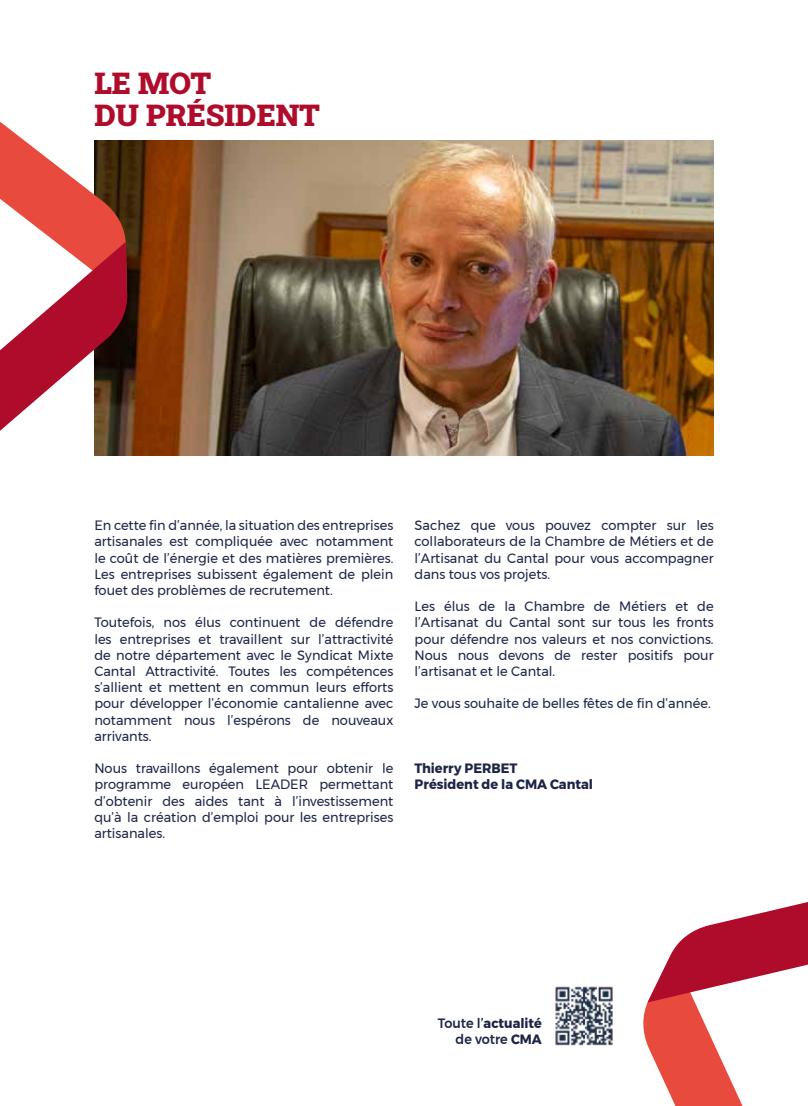
<style>
.page{position:relative;width:808px;height:1106px;background:#fff}
.page>*{position:absolute;margin:0;border:0;box-sizing:border-box;transform-origin:0 0}
.t1{font:30px/31.5px "Roboto Slab";color:#af0b2b}
.t2{font:13.5px/16.2px "Montserrat";color:#1c2445;text-align:justify;scale:.96 1}
.t3{font:700 13.5px/16.2px "Montserrat";color:#1c2445;scale:.96 1}
.t4{font:500 13.5px/16.2px "Montserrat";color:#1c2445;text-align:right;scale:.95 1}
.s1{font-weight:700}
</style>
<div class="page">
<svg style="left:643px;top:902px;width:165px;height:204px"></svg>
<img style="left:128px;top:140px;width:586px;height:315px">
<svg style="left:0;top:121px;width:128px;height:335px"></svg>
<img style="left:555px;top:986px;width:58px;height:60px">
<h1 class="t1" style="left:94px;top:67px;width:227px">LE MOT<br>DU PRÉSIDENT</h1>
<p class="t2" style="left:94px;top:517px;width:313px">En cette fin d’année, la situation des entreprises artisanales est compliquée avec notamment le coût de l’énergie et des matières premières.<br>Les entreprises subissent également de plein fouet des problèmes de recrutement.</p>
<p class="t2" style="left:94px;top:614px;width:313px">Toutefois, nos élus continuent de défendre les entreprises et travaillent sur l’attractivité de notre département avec le Syndicat Mixte Cantal Attractivité. Toutes les compétences s’allient et mettent en commun leurs efforts pour développer l’économie cantalienne avec notamment nous l’espérons de nouveaux arrivants.</p>
<p class="t2" style="left:94px;top:760px;width:313px">Nous travaillons également pour obtenir le programme européen LEADER permettant d’obtenir des aides tant à l’investissement qu’à la création d’emploi pour les entreprises artisanales.</p>
<p class="t2" style="left:415px;top:517px;width:313px">Sachez que vous pouvez compter sur les collaborateurs de la Chambre de Métiers et de l’Artisanat du Cantal pour vous accompagner dans tous vos projets.</p>
<p class="t2" style="left:415px;top:598px;width:313px">Les élus de la Chambre de Métiers et de l’Artisanat du Cantal sont sur tous les fronts pour défendre nos valeurs et nos convictions.<br>Nous nous devons de rester positifs pour l’artisanat et le Cantal.</p>
<p class="t2" style="left:415px;top:695px;width:310px">Je vous souhaite de belles fêtes de fin d’année.</p>
<p class="t3" style="left:415px;top:760px;width:187px">Thierry PERBET<br>Président de la CMA Cantal</p>
<p class="t4" style="left:438px;top:1015px;width:111px">Toute l’<span class="s1">actualité </span>de votre <span class="s1">CMA</span></p>
</div>
